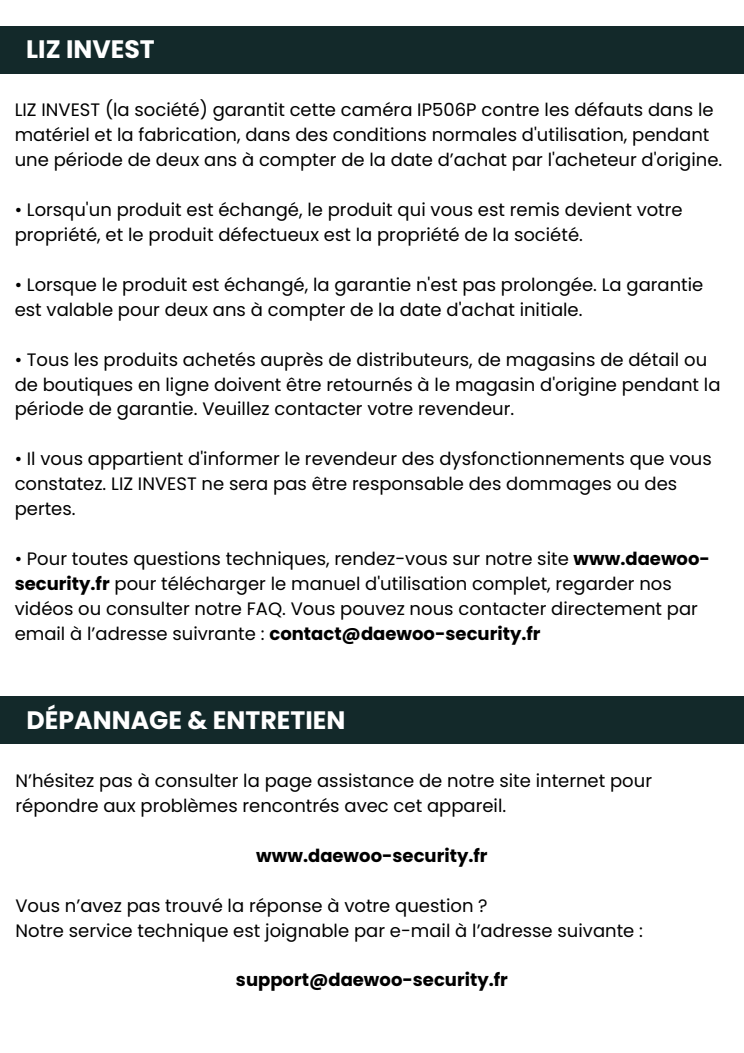
<style>
.page{position:relative;width:744px;height:1053px;background:#fff}
.page>*{position:absolute;margin:0;border:0;box-sizing:border-box;transform-origin:0 0}
.t1{font:700 25.2px "Poppins";color:#fff}
.t2{font:18px/24.9px "Poppins";color:#000}
.t3{font:700 18px "Poppins";color:#000}
.s1{font-weight:700}
</style>
<div class="page">
<div style="left:0;top:26px;width:744px;height:47px;background:#13292a"></div>
<div style="left:0;top:696px;width:744px;height:47px;background:#13292a"></div>
<h1 class="t1" style="left:26px;top:32px;width:130px">LIZ INVEST</h1>
<p class="t2" style="left:15px;top:98px;width:709px">LIZ INVEST (la société) garantit cette caméra IP506P contre les défauts dans le matériel et la fabrication, dans des conditions normales d'utilisation, pendant une période de deux ans à compter de la date d’achat par l'acheteur d'origine.</p>
<p class="t2" style="left:15px;top:197px;width:670px">• Lorsqu'un produit est échangé, le produit qui vous est remis devient votre propriété, et le produit défectueux est la propriété de la société.</p>
<p class="t2" style="left:15px;top:272px;width:690px">• Lorsque le produit est échangé, la garantie n'est pas prolongée. La garantie est valable pour deux ans à compter de la date d'achat initiale.</p>
<p class="t2" style="left:15px;top:347px;width:707px">• Tous les produits achetés auprès de distributeurs, de magasins de détail ou de boutiques en ligne doivent être retournés à le magasin d'origine pendant la période de garantie. Veuillez contacter votre revendeur.</p>
<p class="t2" style="left:15px;top:446px;width:699px">• Il vous appartient d'informer le revendeur des dysfonctionnements que vous constatez. LIZ INVEST ne sera pas être responsable des dommages ou des pertes.</p>
<p class="t2" style="left:15px;top:546px;width:697px">• Pour toutes questions techniques, rendez-vous sur notre site <span class="s1">www.daewoo&shy;security.fr</span> pour télécharger le manuel d'utilisation complet, regarder nos vidéos ou consulter notre FAQ. Vous pouvez nous contacter directement par email à l’adresse suivrante : <span class="s1">contact@daewoo-security.fr</span></p>
<h1 class="t1" style="left:27px;top:702px;width:320px">DÉPANNAGE &amp; ENTRETIEN</h1>
<p class="t2" style="left:16px;top:768px;width:638px">N’hésitez pas à consulter la page assistance de notre site internet pour répondre aux problèmes rencontrés avec cet appareil.</p>
<h2 class="t3" style="left:256px;top:842px;width:233px">www.daewoo-security.fr</h2>
<p class="t2" style="left:16px;top:892px;width:474px">Vous n’avez pas trouvé la réponse à votre question ?</p>
<p class="t2" style="left:16px;top:917px;width:629px">Notre service technique est joignable par e-mail à l’adresse suivante :</p>
<h2 class="t3" style="left:236px;top:967px;width:274px">support@daewoo-security.fr</h2>
</div>
